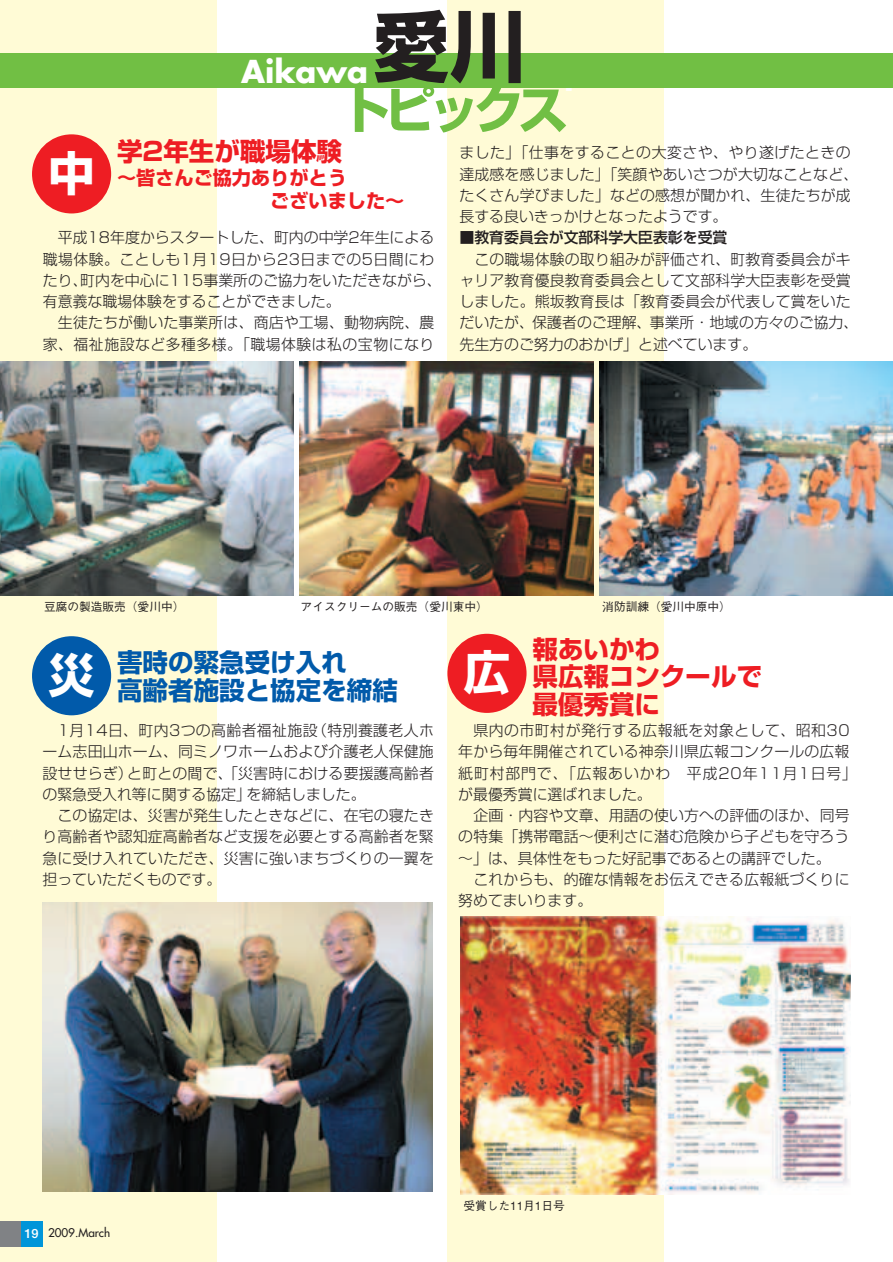
<style>
.page{position:relative;width:893px;height:1262px;background:#fff}
.page>*{position:absolute;margin:0;border:0;box-sizing:border-box;transform-origin:0 0}
.t1{font:700 76.5px "Shin Go";color:#231f20}
.t2{font:700 50.7px "Shin Go";letter-spacing:-.12em;color:#71bf44}
.t3{font:700 46.8px "Shin Go";color:#fff}
.t4{font:700 30.75px "Futura";color:#fff}
.t5{font:700 25.5px/27.6px "Shin Go";color:#ee1d23}
.t6{font:700 25.5px/27.6px "Shin Go";color:#015aaa}
.t7{font:700 19.2px "Shin Go";color:#ee1d23}
.t8{font:300 14.85px/21.3px "Shin Go";letter-spacing:.01em;color:#231f20}
.t9{font:300 14.85px/21.3px "Shin Go";letter-spacing:.03em;color:#231f20}
.t10{font:500 14.85px "Shin Go";color:#231f20}
.t11{font:500 11.7px "Gothic BBB";color:#231f20}
.t12{font:11.7px "Futura";color:#231f20}
.s1{font-family:"Futo Go B101";font-weight:700;font-size:12.75px;color:#fff}
</style>
<div class="page">
<div style="left:0;top:0;width:217px;height:1261px;background:#fffbd6"></div>
<div style="left:446px;top:0;width:217px;height:1261px;background:#fffbd6"></div>
<div style="left:32px;top:636px;width:79px;height:79px;background:#015aaa;border-radius:50%"></div>
<div style="left:447px;top:634px;width:79px;height:79px;background:#ee1d23;border-radius:50%"></div>
<div style="left:32px;top:134px;width:79px;height:79px;background:#ee1d23;border-radius:50%"></div>
<div style="left:0;top:54px;width:892px;height:34px;background:#71bf44"></div>
<img style="left:600px;top:361px;width:292px;height:234px">
<img style="left:43px;top:902px;width:390px;height:289px">
<img style="left:460px;top:916px;width:390px;height:278px">
<div style="left:0;top:1220px;width:43px;height:26px;background:#808285"></div>
<div style="left:21px;top:1220px;width:22px;height:26px;background:#0095d9"></div>
<img style="left:300px;top:361px;width:293px;height:234px">
<img style="left:0;top:361px;width:293px;height:234px">
<h1 class="t1" style="left:373px;top:18px;width:155px">愛川</h1>
<h2 class="t2" style="left:340px;top:91px;width:230px">トピックス</h2>
<h3 class="t4" style="left:241px;top:58px;width:128px">Aikawa</h3>
<h3 class="t3" style="left:48px;top:156px;width:48px">中</h3>
<h3 class="t5" style="left:117px;top:141px;width:226px">学2年生が職場体験</h3>
<p class="t7" style="left:117px;top:170px;width:231px">～皆さんご協力ありがとう</p>
<p class="t7" style="left:270px;top:194px;width:135px">ございました～</p>
<p class="t8" style="left:43px;top:229px;width:400px;text-indent:15px">平成18年度からスタートした、町内の中学2年生による職場体験。ことしも1月19日から23日までの5日間にわたり、町内を中心に115事業所のご協力をいただきながら、有意義な職場体験をすることができました。</p>
<p class="t9" style="left:43px;top:314px;width:393px;text-align:right">生徒たちが働いた事業所は、商店や工場、動物病院、農家、福祉施設など多種多様。「職場体験は私の宝物になり</p>
<p class="t8" style="left:459px;top:144px;width:400px">ました」「仕事をすることの大変さや、やり遂げたときの達成感を感じました」「笑顔やあいさつが大切なことなど、たくさん学びました」などの感想が聞かれ、生徒たちが成長する良いきっかけとなったようです。</p>
<p class="t10" style="left:459px;top:232px;width:269px">■教育委員会が文部科学大臣表彰を受賞</p>
<p class="t8" style="left:459px;top:250px;width:400px;text-indent:15px">この職場体験の取り組みが評価され、町教育委員会がキャリア教育優良教育委員会として文部科学大臣表彰を受賞しました。熊坂教育長は「教育委員会が代表して賞をいただいたが、保護者のご理解、事業所・地域の方々のご協力、先生方のご努力のおかげ」と述べています。</p>
<p class="t11" style="left:44px;top:602px;width:142px">豆腐の製造販売（愛川中）</p>
<p class="t11" style="left:300px;top:602px;width:189px">アイスクリームの販売（愛川東中）</p>
<p class="t11" style="left:602px;top:602px;width:130px">消防訓練（愛川中原中）</p>
<h3 class="t6" style="left:48px;top:652px;width:351px;text-indent:69px">害時の緊急受け入れ<sup>災</sup> 高齢者施設と協定を締結</h3>
<p class="t8" style="left:43px;top:721px;width:393px;text-align:justify;text-indent:15px">1月14日、町内3つの高齢者福祉施設（特別養護老人ホーム志田山ホーム、同ミノワホームおよび介護老人保健施設せせらぎ）と町との間で、「災害時における要援護高齢者の緊急受入れ等に関する協定」を締結しました。</p>
<p class="t8" style="left:43px;top:807px;width:393px;text-align:justify;text-indent:15px">この協定は、災害が発生したときなどに、在宅の寝たきり高齢者や認知症高齢者など支援を必要とする高齢者を緊急に受け入れていただき、災害に強いまちづくりの一翼を担っていただくものです。</p>
<h3 class="t3" style="left:463px;top:655px;width:48px">広</h3>
<h3 class="t5" style="left:532px;top:638px;width:231px">報あいかわ<br>県広報コンクールで</h3>
<h3 class="t5" style="left:532px;top:694px;width:129px">最優秀賞に</h3>
<p class="t9" style="left:458px;top:721px;width:400px;text-indent:15px">県内の市町村が発行する広報紙を対象として、昭和30年から毎年開催されている神奈川県広報コンクールの広報紙町村部門で、「広報あいかわ　平成20年11月1日号」が最優秀賞に選ばれました。</p>
<p class="t8" style="left:458px;top:807px;width:393px;text-align:justify;text-indent:15px">企画・内容や文章、用語の使い方への評価のほか、同号の特集「携帯電話～便利さに潜む危険から子どもを守ろう～」は、具体性をもった好記事であるとの講評でした。</p>
<p class="t8" style="left:458px;top:870px;width:393px;text-indent:15px">これからも、的確な情報をお伝えできる広報紙づくりに努めてまいります。</p>
<p class="t12" style="left:24px;top:1227px;width:87px"><span class="s1">19</span> 2009.March</p>
<p class="t11" style="left:463px;top:1201px;width:103px">受賞した11月1日号</p>
</div>
